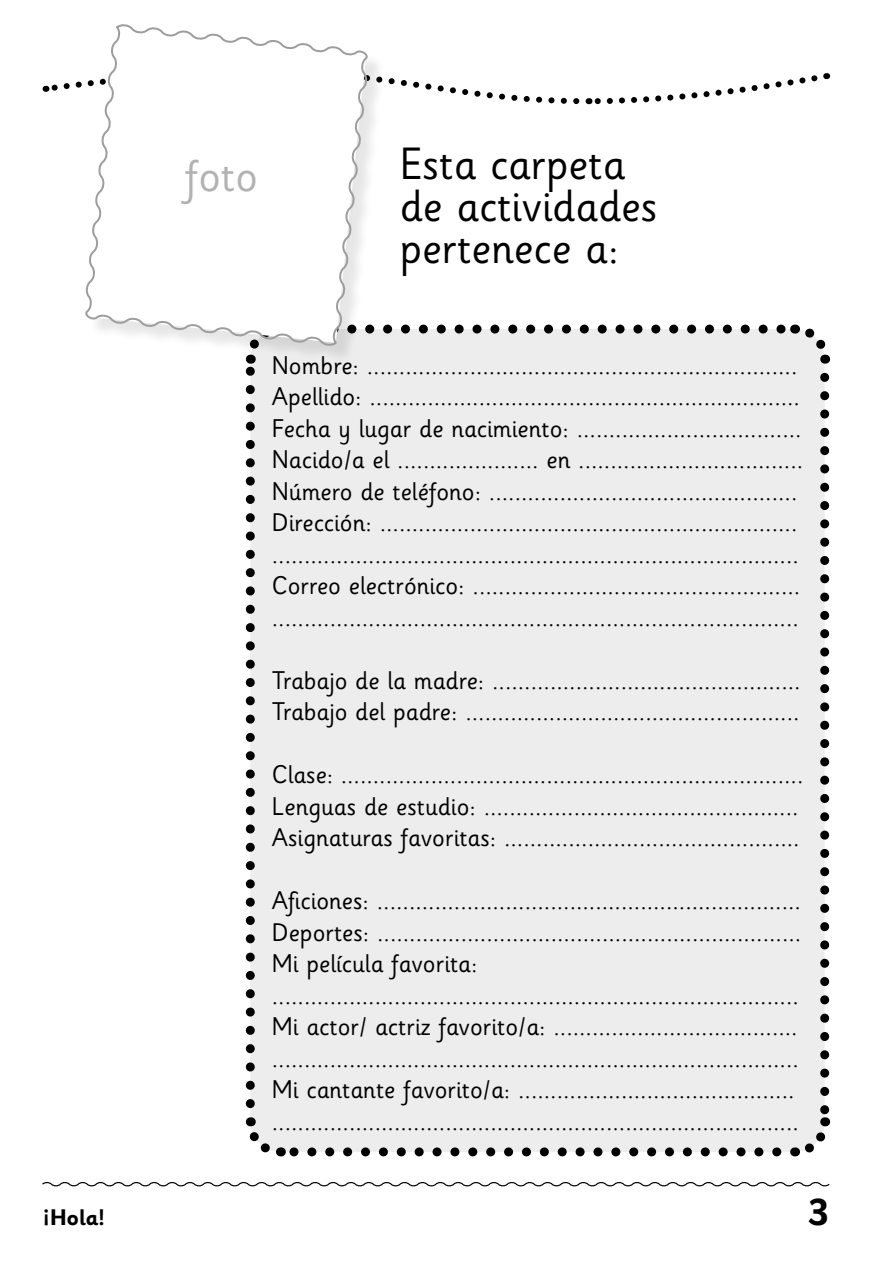
<style>
.page{position:relative;width:893px;height:1263px;background:#fff}
.page>*{position:absolute;margin:0;border:0;box-sizing:border-box;transform-origin:0 0}
.t1{font:45px/42px "Sassoon Infant";color:#000}
.t2{font:45px "Sassoon Infant";color:#b3b2b2}
.t3{font:700 37.5px "Sassoon Infant";color:#000}
.t4{font:25.5px/31.5px "Sassoon Infant";color:#000}
.t5{font:700 22.5px "Sassoon Infant";color:#000}
</style>
<div class="page">
<svg style="left:42px;top:1182px;width:788px;height:5px"></svg>
<div style="left:250px;top:329px;width:575px;height:823px;background:#ededed;border-radius:30px"></div>
<svg style="left:289px;top:1147px;width:488px;height:9px"></svg>
<svg style="left:386px;top:325px;width:400px;height:9px"></svg>
<svg style="left:245px;top:1117px;width:36px;height:40px"></svg>
<svg style="left:245px;top:366px;width:10px;height:738px"></svg>
<svg style="left:795px;top:324px;width:36px;height:40px"></svg>
<svg style="left:791px;top:377px;width:40px;height:780px"></svg>
<svg style="left:588px;top:73px;width:239px;height:32px"></svg>
<svg style="left:388px;top:78px;width:192px;height:27px"></svg>
<svg style="left:45px;top:81px;width:35px;height:11px"></svg>
<div style="left:88px;top:27px;width:298px;height:337px;background:#000;opacity:.1"></div>
<svg style="left:80px;top:24px;width:293px;height:324px"></svg>
<p class="t5" style="left:43px;top:1203px;width:64px">¡Hola!</p>
<h1 class="t2" style="left:185px;top:149px;width:74px">foto</h1>
<h1 class="t1" style="left:400px;top:143px;width:259px">Esta carpeta de actividades pertenece a:</h1>
<p class="t4" style="left:272px;top:350px;width:533px">Nombre: ...................................................................<br>Apellido: ...................................................................<br>Fecha y lugar de nacimiento: ...................................<br>Nacido/a el ...................... en ...................................<br>Número de teléfono: ................................................<br>Dirección: ................................................................. ..................................................................................<br>Correo electrónico: ................................................... ..................................................................................</p>
<p class="t4" style="left:272px;top:665px;width:530px">Trabajo de la madre: ................................................<br>Trabajo del padre: ....................................................</p>
<p class="t4" style="left:272px;top:759px;width:533px">Clase: ........................................................................<br>Lenguas de estudio: .................................................<br>Asignaturas favoritas: ..............................................</p>
<p class="t4" style="left:272px;top:885px;width:531px">Aficiones: ..................................................................<br>Deportes: ..................................................................<br>Mi película favorita: ..................................................................................<br>Mi actor/ actriz favorito/a: ...................................... ..................................................................................<br>Mi cantante favorito/a: ........................................... ..................................................................................</p>
<h2 class="t3" style="left:809px;top:1189px;width:22px">3</h2>
</div>
